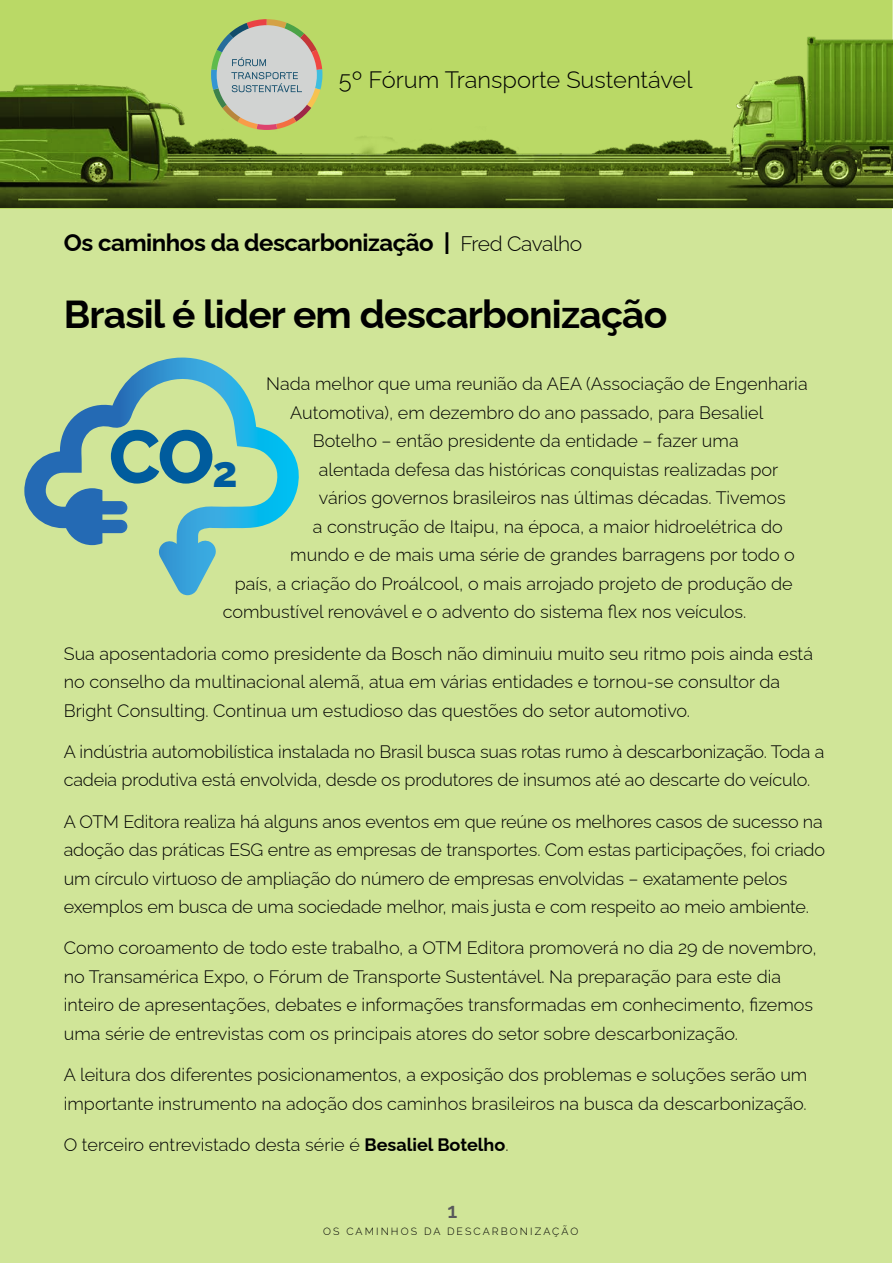
<style>
.page{position:relative;width:893px;height:1263px;background:#fff}
.page>*{position:absolute;margin:0;border:0;box-sizing:border-box;transform-origin:0 0}
.t1{font:800 74.7px "Raleway";color:#005c9d}
.t2{font:700 39px "Raleway";letter-spacing:-.02em;color:#000}
.t3{font:700 24px "Raleway";letter-spacing:-.02em;color:#000}
.t4{font:300 23.7px "Raleway";color:#000}
.t5{font:600 21px "Raleway";color:#58595b}
.t6{font:300 18px/28.5px "Raleway";color:#000}
.t7{font:300 10.5px "Raleway";letter-spacing:.2em;color:#000}
.s1{font-weight:300;font-size:21px}
.s2{font-weight:700}
.s3{font-size:43.5px}
</style>
<div class="page">
<div style="left:0;top:0;width:892px;height:1262px;background:#d0e598"></div>
<svg style="left:0;top:0;width:893px;height:208px;background:#89a544"></svg>
<svg style="left:211px;top:19px;width:111px;height:111px;background:#bdc2a6"></svg>
<svg style="left:24px;top:358px;width:275px;height:237px"></svg>
<h3 class="t4" style="left:339px;top:60px;width:355px">5º Fórum Transporte Sustentável</h3>
<h3 class="t3" style="left:64px;top:223px;width:520px">Os caminhos da descarbonização | <span class="s1">Fred Cavalho</span></h3>
<h2 class="t2" style="left:64px;top:283px;width:605px">Brasil é lider em descarbonização</h2>
<p class="t6" style="left:266px;top:368px;width:543px">Nada melhor que uma reunião da AEA (Associação de Engenharia</p>
<p class="t6" style="left:290px;top:396px;width:475px">Automotiva), em dezembro do ano passado, para Besaliel</p>
<p class="t6" style="left:313px;top:425px;width:427px">Botelho – então presidente da entidade – fazer uma</p>
<p class="t6" style="left:319px;top:453px;width:461px">alentada defesa das históricas conquistas realizadas por</p>
<p class="t6" style="left:319px;top:482px;width:468px">vários governos brasileiros nas últimas décadas. Tivemos</p>
<p class="t6" style="left:313px;top:510px;width:471px">a construção de Itaipu, na época, a maior hidroelétrica do</p>
<p class="t6" style="left:290px;top:539px;width:506px">mundo e de mais uma série de grandes barragens por todo o</p>
<p class="t6" style="left:235px;top:567px;width:559px">país, a criação do Proálcool, o mais arrojado projeto de produção de</p>
<p class="t6" style="left:223px;top:596px;width:525px">combustível renovável e o advento do sistema flex nos veículos.</p>
<p class="t6" style="left:64px;top:637px;width:751px">Sua aposentadoria como presidente da Bosch não diminuiu muito seu ritmo pois ainda está no conselho da multinacional alemã, atua em várias entidades e tornou-se consultor da<br>Bright Consulting. Continua um estudioso das questões do setor automotivo.</p>
<p class="t6" style="left:64px;top:735px;width:762px">A indústria automobilística instalada no Brasil busca suas rotas rumo à descarbonização. Toda a cadeia produtiva está envolvida, desde os produtores de insumos até ao descarte do veículo.</p>
<p class="t6" style="left:64px;top:805px;width:763px">A OTM Editora realiza há alguns anos eventos em que reúne os melhores casos de sucesso na adoção das práticas ESG entre as empresas de transportes. Com estas participações, foi criado um círculo virtuoso de ampliação do número de empresas envolvidas – exatamente pelos exemplos em busca de uma sociedade melhor, mais justa e com respeito ao meio ambiente.</p>
<p class="t6" style="left:64px;top:932px;width:754px">Como coroamento de todo este trabalho, a OTM Editora promoverá no dia 29 de novembro, no Transamérica Expo, o Fórum de Transporte Sustentável. Na preparação para este dia inteiro de apresentações, debates e informações transformadas em conhecimento, fizemos uma série de entrevistas com os principais atores do setor sobre descarbonização.</p>
<p class="t6" style="left:64px;top:1058px;width:745px">A leitura dos diferentes posicionamentos, a exposição dos problemas e soluções serão um importante instrumento na adoção dos caminhos brasileiros na busca da descarbonização.</p>
<p class="t6" style="left:64px;top:1128px;width:446px">O terceiro entrevistado desta série é <span class="s2">Besaliel Botelho</span>.</p>
<h1 class="t1" style="left:109px;top:397px;width:130px">CO<span class="s3">2</span></h1>
<p class="t5" style="left:447px;top:1193px;width:11px">1</p>
<p class="t7" style="left:323px;top:1222px;width:257px">OS CAMINHOS DA DESCARBONIZAÇÃO</p>
</div>
